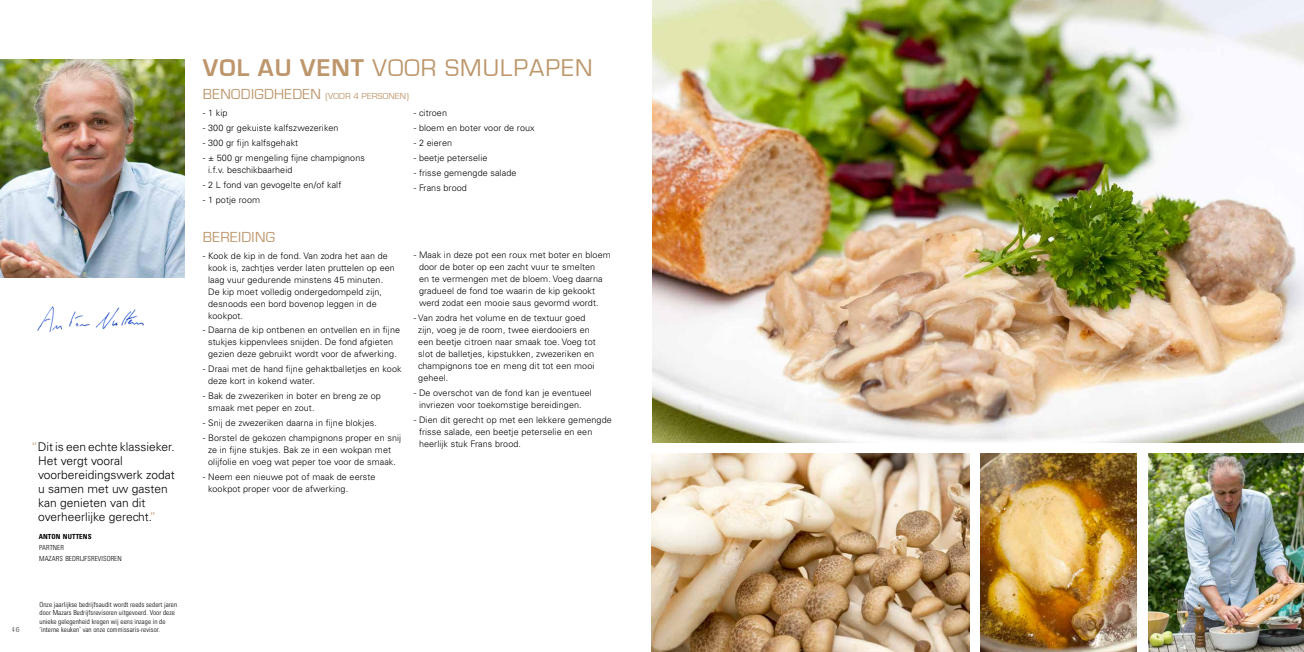
<style>
.page{position:relative;width:1304px;height:652px;background:#fff}
.page>*{position:absolute;margin:0;border:0;box-sizing:border-box;transform-origin:0 0}
.t1{font:25px "Eurostile";letter-spacing:.045em;color:#bd966b}
.t2{font:15px "Eurostile";letter-spacing:.025em;color:#bd966b}
.t3{font:300 12px/14px "Univers LT Std";color:#000}
.t4{font:300 9px/12px "Univers LT Std";letter-spacing:.01em;color:#000}
.t5{font:9px "Eurostile";letter-spacing:.025em;color:#bd966b}
.t6{font:300 condensed 7px/8.4px "Univers LT Std";letter-spacing:.01em;color:#000}
.t7{font:300 condensed 7px/11px "Univers LT Std";letter-spacing:.015em;color:#000}
.t8{font:700 condensed 7px "Univers LT Std";letter-spacing:.015em;color:#000}
.t9{font:300 7px "Univers LT Std";color:#000}
.s1{color:#bd966b}
.s2{font-weight:700}
.s3{font-size:15px}
</style>
<div class="page">
<img style="left:37px;top:306px;width:53px;height:26px">
<img style="left:96px;top:307px;width:48px;height:22px">
<img style="left:0;top:60px;width:185px;height:218px">
<img style="left:652px;top:0;width:652px;height:442px">
<img style="left:652px;top:454px;width:318px;height:198px">
<img style="left:981px;top:454px;width:156px;height:198px">
<img style="left:1148px;top:454px;width:156px;height:198px">
<h3 class="t3" style="left:38px;top:440px;width:138px;text-indent:-7px"><span class="s1">“</span>Dit is een echte klassieker.<br>Het vergt vooral voorbereidingswerk zodat u samen met uw gasten kan genieten van dit overheerlijke gerecht.<span class="s1">”</span></h3>
<p class="t8" style="left:39px;top:532px;width:54px">ANTON NUTTENS</p>
<p class="t7" style="left:39px;top:542px;width:84px">PARTNER<br>MAZARS BEDRIJFSREVISOREN</p>
<p class="t9" style="left:12px;top:625px;width:9px">46</p>
<p class="t6" style="left:40px;top:600px;width:139px">Onze jaarlijkse bedrijfsaudit wordt reeds sedert jaren door Mazars Bedrijfsrevisoren uitgevoerd. Voor deze unieke gelegenheid kregen wij eens inzage in de ‘interne keuken’ van onze commissaris-revisor.</p>
<h1 class="t1" style="left:203px;top:55px;width:391px"><span class="s2">VOL AU VENT</span> VOOR SMULPAPEN</h1>
<p class="t5" style="left:203px;top:91px;width:207px"><span class="s3">BENODIGDHEDEN</span> (VOOR 4 PERSONEN)</p>
<p class="t4" style="left:203px;top:107px;width:26px">- 1 kip</p>
<p class="t4" style="left:203px;top:122px;width:137px">- 300 gr gekuiste kalfszwezeriken</p>
<p class="t4" style="left:203px;top:137px;width:97px">- 300 gr fijn kalfsgehakt</p>
<p class="t4" style="left:208px;top:152px;width:158px;text-indent:-5px">- ± 500 gr mengeling fijne champignons i.f.v. beschikbaarheid</p>
<p class="t4" style="left:203px;top:179px;width:140px">- 2 L fond van gevogelte en/of kalf</p>
<p class="t4" style="left:203px;top:193px;width:59px">- 1 potje room</p>
<p class="t4" style="left:414px;top:107px;width:35px">- citroen</p>
<p class="t4" style="left:414px;top:122px;width:122px">- bloem en boter voor de roux</p>
<p class="t4" style="left:414px;top:137px;width:40px">- 2 eieren</p>
<p class="t4" style="left:414px;top:152px;width:75px">- beetje peterselie</p>
<p class="t4" style="left:414px;top:167px;width:104px">- frisse gemengde salade</p>
<p class="t4" style="left:414px;top:181px;width:55px">- Frans brood</p>
<h2 class="t2" style="left:203px;top:229px;width:74px">BEREIDING</h2>
<p class="t4" style="left:208px;top:249px;width:188px;text-indent:-5px">- Kook de kip in de fond. Van zodra het aan de kook is, zachtjes verder laten pruttelen op een laag vuur gedurende minstens 45 minuten.<br>De kip moet volledig ondergedompeld zijn, desnoods een bord bovenop leggen in de kookpot.</p>
<p class="t4" style="left:203px;top:324px;width:199px;text-align:center">- Daarna de kip ontbenen en ontvellen en in fijne stukjes kippenvlees snijden. De fond afgieten gezien deze gebruikt wordt voor de afwerking.</p>
<p class="t4" style="left:208px;top:363px;width:195px;text-indent:-5px">- Draai met de hand fijne gehaktballetjes en kook deze kort in kokend water.</p>
<p class="t4" style="left:208px;top:390px;width:174px;text-indent:-5px">- Bak de zwezeriken in boter en breng ze op smaak met peper en zout.</p>
<p class="t4" style="left:203px;top:417px;width:175px">- Snij de zwezeriken daarna in fijne blokjes.</p>
<p class="t4" style="left:203px;top:431px;width:200px;text-align:center">- Borstel de gekozen champignons proper en snij ze in fijne stukjes. Bak ze in een wokpan met olijfolie en voeg wat peper toe voor de smaak.</p>
<p class="t4" style="left:208px;top:470px;width:169px;text-indent:-5px">- Neem een nieuwe pot of maak de eerste kookpot proper voor de afwerking.</p>
<p class="t4" style="left:419px;top:249px;width:193px;text-indent:-5px">- Maak in deze pot een roux met boter en bloem door de boter op een zacht vuur te smelten<br>en te vermengen met de bloem. Voeg daarna gradueel de fond toe waarin de kip gekookt werd zodat een mooie saus gevormd wordt.</p>
<p class="t4" style="left:418px;top:312px;width:179px;text-indent:-5px">- Van zodra het volume en de textuur goed zijn, voeg je de room, twee eierdooiers en een beetje citroen naar smaak toe. Voeg tot slot de balletjes, kipstukken, zwezeriken en champignons toe en meng dit tot een mooi geheel.</p>
<p class="t4" style="left:414px;top:387px;width:180px;text-align:center">- De overschot van de fond kan je eventueel invriezen voor toekomstige bereidingen.</p>
<p class="t4" style="left:419px;top:414px;width:194px;text-indent:-5px">- Dien dit gerecht op met een lekkere gemengde frisse salade, een beetje peterselie en een heerlijk stuk Frans brood.</p>
</div>
